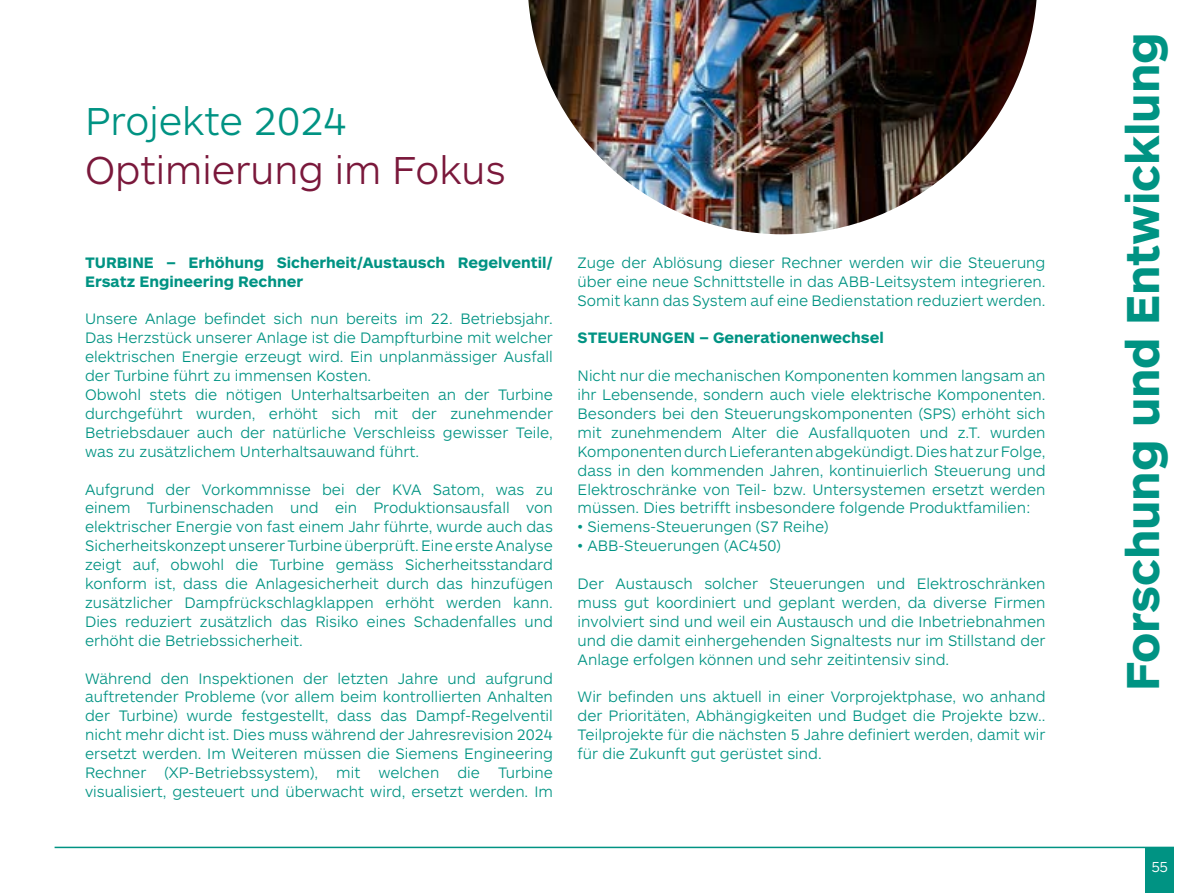
<style>
.page{position:relative;width:1191px;height:893px;background:#fff}
.page>*{position:absolute;margin:0;border:0;box-sizing:border-box;transform-origin:0 0}
.t1{font:700 48px "ARS Maquette Pro";letter-spacing:-.005em;color:#009383}
.t2{font:300 40.5px "ARS Maquette Pro";color:#7a183b}
.t3{font:300 40.5px "ARS Maquette Pro";color:#009383}
.t4{font:300 15.75px/18.9px "ARS Maquette Pro";color:#009383;text-align:justify}
.t5{font:700 15.75px/18.9px "ARS Maquette Pro";color:#009383}
.t6{font:300 15px "ARS Maquette Pro";color:#fff}
</style>
<div class="page">
<hr style="left:55px;top:847px;width:1119px;height:1px;background:#009383">
<div style="left:1145px;top:847px;width:29px;height:46px;background:#009383"></div>
<img style="left:528px;top:0;width:508px;height:234px">
<h2 class="t3" style="left:85px;top:95px;width:263px">Projekte 2024</h2>
<h2 class="t2" style="left:85px;top:144px;width:422px">Optimierung im Fokus</h2>
<p class="t5" style="left:85px;top:252px;width:469px">TURBINE – Erhöhung Sicherheit/Austausch Regelventil/<br>Ersatz Engineering Rechner</p>
<p class="t4" style="left:85px;top:309px;width:469px;text-align:left">Unsere Anlage befindet sich nun bereits im 22. Betriebsjahr.<br>Das Herzstück unserer Anlage ist die Dampfturbine mit welcher elektrischen Energie erzeugt wird. Ein unplanmässiger Ausfall der Turbine führt zu immensen Kosten.<br>Obwohl stets die nötigen Unterhaltsarbeiten an der Turbine durchgeführt wurden, erhöht sich mit der zunehmender Betriebsdauer auch der natürliche Verschleiss gewisser Teile, was zu zusätzlichem Unterhaltsauwand führt.</p>
<p class="t4" style="left:85px;top:479px;width:469px">Aufgrund der Vorkommnisse bei der KVA Satom, was zu einem Turbinenschaden und ein Produktionsausfall von elektrischer Energie von fast einem Jahr führte, wurde auch das Sicherheitskonzept unserer Turbine überprüft. Eine erste Analyse zeigt auf, obwohl die Turbine gemäss Sicherheitsstandard konform ist, dass die Anlagesicherheit durch das hinzufügen zusätzlicher Dampfrückschlagklappen erhöht werden kann.<br>Dies reduziert zusätzlich das Risiko eines Schadenfalles und erhöht die Betriebssicherheit.</p>
<p class="t4" style="left:85px;top:668px;width:469px">Während den Inspektionen der letzten Jahre und aufgrund auftretender Probleme (vor allem beim kontrollierten Anhalten der Turbine) wurde festgestellt, dass das Dampf-Regelventil nicht mehr dicht ist. Dies muss während der Jahresrevision 2024 ersetzt werden. Im Weiteren müssen die Siemens Engineering Rechner (XP-Betriebssystem), mit welchen die Turbine visualisiert, gesteuert und überwacht wird, ersetzt werden. Im</p>
<p class="t4" style="left:577px;top:252px;width:469px">Zuge der Ablösung dieser Rechner werden wir die Steuerung über eine neue Schnittstelle in das ABB-Leitsystem integrieren.<br>Somit kann das System auf eine Bedienstation reduziert werden.</p>
<p class="t5" style="left:577px;top:328px;width:308px">STEUERUNGEN – Generationenwechsel</p>
<p class="t4" style="left:577px;top:365px;width:469px">Nicht nur die mechanischen Komponenten kommen langsam an ihr Lebensende, sondern auch viele elektrische Komponenten.<br>Besonders bei den Steuerungskomponenten (SPS) erhöht sich mit zunehmendem Alter die Ausfallquoten und z.T. wurden Komponenten durch Lieferanten abgekündigt. Dies hat zur Folge, dass in den kommenden Jahren, kontinuierlich Steuerung und Elektroschränke von Teil- bzw. Untersystemen ersetzt werden müssen. Dies betrifft insbesondere folgende Produktfamilien:</p>
<p class="t4" style="left:577px;top:517px;width:252px">• Siemens-Steuerungen (S7 Reihe)</p>
<p class="t4" style="left:577px;top:536px;width:205px">• ABB-Steuerungen (AC450)</p>
<p class="t4" style="left:577px;top:573px;width:469px">Der Austausch solcher Steuerungen und Elektroschränken muss gut koordiniert und geplant werden, da diverse Firmen involviert sind und weil ein Austausch und die Inbetriebnahmen und die damit einhergehenden Signaltests nur im Stillstand der Anlage erfolgen können und sehr zeitintensiv sind.</p>
<p class="t4" style="left:577px;top:687px;width:469px">Wir befinden uns aktuell in einer Vorprojektphase, wo anhand der Prioritäten, Abhängigkeiten und Budget die Projekte bzw..<br>Teilprojekte für die nächsten 5 Jahre definiert werden, damit wir für die Zukunft gut gerüstet sind.</p>
<h1 class="t1" style="left:1111px;top:691px;width:660px;rotate:-90deg">Forschung und Entwicklung</h1>
<p class="t6" style="left:1151px;top:857px;width:18px">55</p>
</div>
